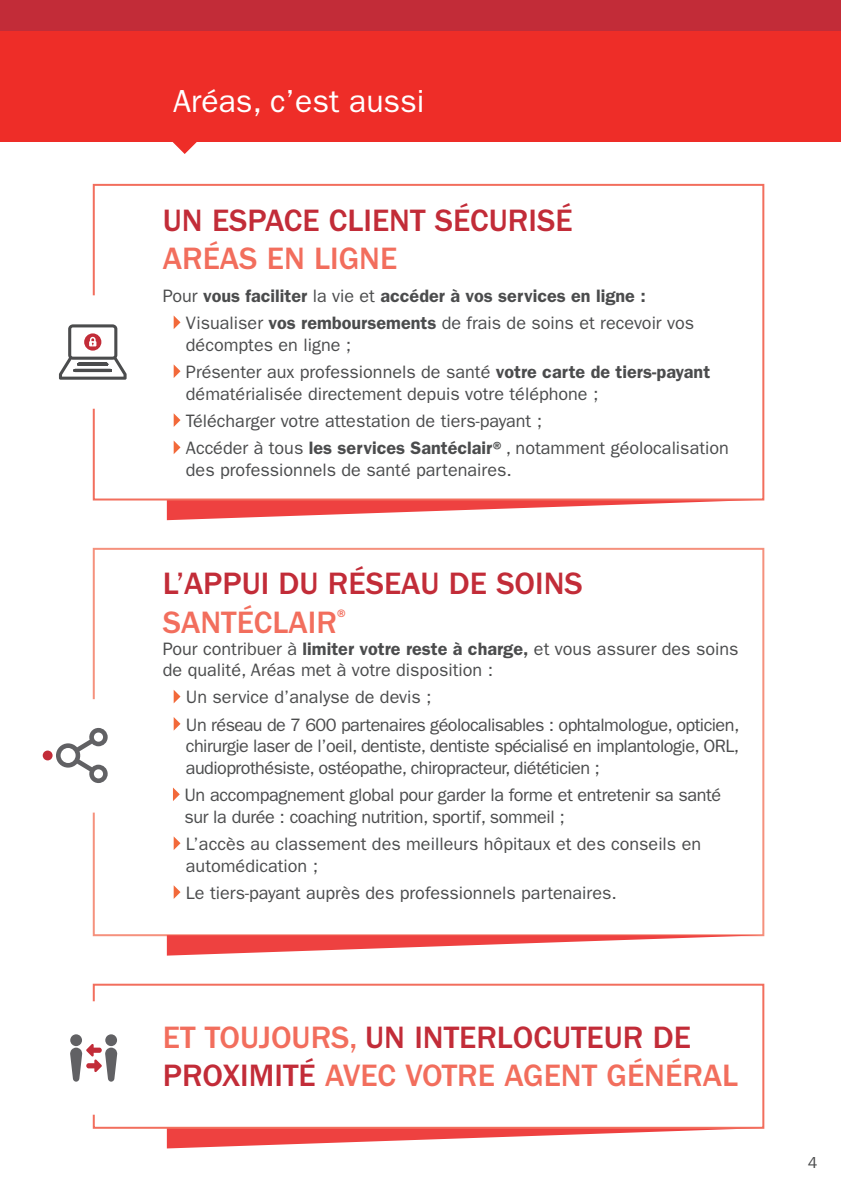
<style>
.page{position:relative;width:841px;height:1191px;background:#fff}
.page>*{position:absolute;margin:0;border:0;box-sizing:border-box;transform-origin:0 0}
.t1{font:500 32px/38.4px "ITC Franklin Gothic Std";color:#f26e5d}
.t2{font:500 32px/38.4px "ITC Franklin Gothic Std";color:#c22c38}
.t3{font:32px "ITC Franklin Gothic Std";color:#fff}
.t4{font:18px/21.6px "ITC Franklin Gothic Std";color:#4b4c4d}
.t5{font:18px/21.6px "ITC Franklin Gothic Std";letter-spacing:-.02em;color:#4b4c4d}
.t6{font:600 18px "ITC Franklin Gothic Std";color:#4b4c4d}
.t7{font:16px "ITC Franklin Gothic Std";color:#4b4c4d}
.s1{font-weight:400}
.s2{font-weight:600}
.s3{color:#f26e5d}
.s4{color:#c22c38}
</style>
<div class="page">
<div style="left:0;top:30px;width:840px;height:112px;background:#ee2d28"></div>
<div style="left:0;top:0;width:840px;height:30px;background:#c22c38"></div>
<svg style="left:172px;top:142px;width:25px;height:12px"></svg>
<svg style="left:167px;top:1128px;width:597px;height:20px"></svg>
<div style="left:93px;top:983px;width:671px;height:145px;border:2px solid #f26e5d"></div>
<svg style="left:167px;top:500px;width:597px;height:20px"></svg>
<svg style="left:174px;top:316px;width:6px;height:13px"></svg>
<svg style="left:174px;top:365px;width:6px;height:13px"></svg>
<svg style="left:174px;top:413px;width:6px;height:14px"></svg>
<svg style="left:174px;top:441px;width:6px;height:13px"></svg>
<div style="left:93px;top:184px;width:671px;height:316px;border:2px solid #f26e5d"></div>
<div style="left:36px;top:295px;width:113px;height:114px;background:#fff;border-radius:50%"></div>
<svg style="left:59px;top:324px;width:67px;height:56px"></svg>
<svg style="left:174px;top:690px;width:6px;height:13px"></svg>
<svg style="left:174px;top:717px;width:6px;height:13px"></svg>
<svg style="left:173px;top:787px;width:7px;height:14px"></svg>
<svg style="left:174px;top:837px;width:6px;height:13px"></svg>
<svg style="left:174px;top:885px;width:6px;height:14px"></svg>
<div style="left:93px;top:548px;width:671px;height:388px;border:2px solid #f5917d"></div>
<div style="left:37px;top:699px;width:114px;height:113px;background:#fff;border-radius:50%"></div>
<svg style="left:56px;top:728px;width:52px;height:55px"></svg>
<div style="left:43px;top:750px;width:10px;height:10px;background:#c22c38;border-radius:50%"></div>
<svg style="left:167px;top:935px;width:597px;height:20px"></svg>
<div style="left:37px;top:1001px;width:114px;height:113px;background:#fff;border-radius:50%"></div>
<div style="left:70px;top:1034px;width:12px;height:12px;background:#616164;border-radius:50%"></div>
<svg style="left:70px;top:1043px;width:47px;height:38px"></svg>
<div style="left:105px;top:1034px;width:12px;height:12px;background:#616164;border-radius:50%"></div>
<p class="t3" style="left:173px;top:82px;width:253px">Aréas, c’est aussi</p>
<p class="t2" style="left:163px;top:201px;width:411px">UN ESPACE CLIENT SÉCURISÉ</p>
<p class="t1" style="left:163px;top:239px;width:236px">ARÉAS EN LIGNE</p>
<p class="t6" style="left:163px;top:285px;width:484px"><span class="s1">Pour</span> vous faciliter <span class="s1">la vie et</span> accéder à vos services en ligne :</p>
<p class="t4" style="left:186px;top:312px;width:509px">Visualiser <span class="s2">vos remboursements</span> de frais de soins et recevoir vos décomptes en ligne ;</p>
<p class="t4" style="left:186px;top:361px;width:525px">Présenter aux professionnels de santé <span class="s2">votre carte de tiers-payant </span>dématérialisée directement depuis votre téléphone ;</p>
<p class="t4" style="left:186px;top:410px;width:357px">Télécharger votre attestation de tiers-payant ;</p>
<p class="t4" style="left:186px;top:437px;width:544px">Accéder à tous <span class="s2">les services Santéclair®</span>, notamment géolocalisation des professionnels de santé partenaires.</p>
<p class="t2" style="left:163px;top:565px;width:421px">L’APPUI DU RÉSEAU DE SOINS<br><span class="s3">SANTÉCLAIR</span><sup>®</sup></p>
<p class="t4" style="left:163px;top:637px;width:577px">Pour contribuer à <span class="s2">limiter votre reste à charge,</span> et vous assurer des soins de qualité, Aréas met à votre disposition :</p>
<p class="t4" style="left:186px;top:686px;width:247px">Un service d’analyse de devis ;</p>
<p class="t4" style="left:186px;top:714px;width:554px;text-align:justify">Un réseau de 7 600 partenaires géolocalisables : ophtalmologue, opticien, chirurgie laser de l’oeil, dentiste, dentiste spécialisé en implantologie, ORL, audioprothésiste, ostéopathe, chiropracteur, diététicien ;</p>
<p class="t5" style="left:184px;top:784px;width:538px">Un accompagnement global pour garder la forme et entretenir sa santé sur la durée : coaching nutrition, sportif, sommeil ;</p>
<p class="t4" style="left:186px;top:833px;width:516px">L’accès au classement des meilleurs hôpitaux et des conseils en automédication ;</p>
<p class="t4" style="left:186px;top:882px;width:432px">Le tiers-payant auprès des professionnels partenaires.</p>
<p class="t1" style="left:163px;top:1018px;width:576px">ET TOUJOURS, <span class="s4">UN INTERLOCUTEUR DE<br>PROXIMITÉ</span> AVEC VOTRE AGENT GÉNÉRAL</p>
<p class="t7" style="left:807px;top:1153px;width:11px">4</p>
</div>
